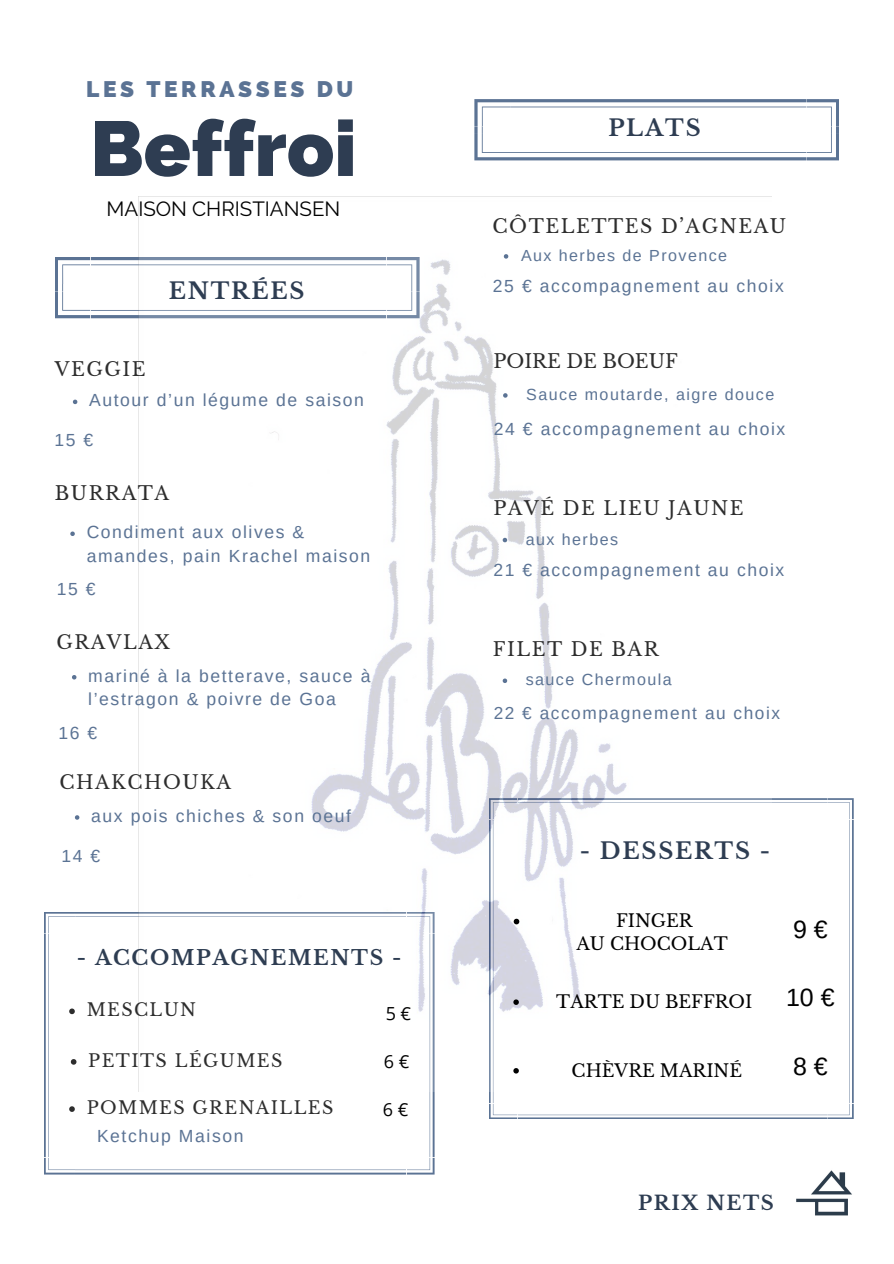
<style>
.page{position:relative;width:894px;height:1264px;background:#fff}
.page>*{position:absolute;margin:0;border:0;box-sizing:border-box;transform-origin:0 0}
.t1{font:800 77.4px "Raleway";color:#2e3d52}
.t2{font:24.9px "Arimo";color:#000}
.t3{font:800 22.65px "Raleway";letter-spacing:.16em;color:#5b7394}
.t4{font:700 22.65px "Libre Baskerville";letter-spacing:.08em;color:#2e3d52}
.t5{font:700 22.5px "Libre Baskerville";letter-spacing:.08em;color:#2e3d52}
.t6{font:20.4px "Raleway";color:#000}
.t7{font:700 20.4px "Libre Baskerville";letter-spacing:.08em;color:#2e3d52}
.t8{font:700 19.65px "Libre Baskerville";letter-spacing:.08em;color:#2e3d52}
.t9{font:18.9px "Libre Baskerville";letter-spacing:.08em;color:#2d2d2d}
.t10{font:18.9px "Libre Baskerville";color:#2d2d2d}
.t11{font:18px "Open Sans";color:#000}
.t12{font:17.55px/23.7px "Arimo";letter-spacing:.09em;color:#5b7394}
.t13{font:17.55px "Libre Baskerville";color:#000}
.t14{font:17.55px "Libre Baskerville";letter-spacing:.08em;color:#2d2d2d}
.t15{font:17.25px "Arimo";letter-spacing:.09em;color:#5b7394}
.t16{font:16.05px "Arimo";letter-spacing:.09em;color:#5b7394}
</style>
<div class="page">
<svg style="left:44px;top:911px;width:390px;height:263px"></svg>
<svg style="left:474px;top:99px;width:364px;height:61px"></svg>
<svg style="left:55px;top:257px;width:84px;height:61px"></svg>
<img style="left:796px;top:1170px;width:56px;height:46px">
<svg style="left:489px;top:798px;width:364px;height:321px"></svg>
<img style="left:139px;top:196px;width:632px;height:895px">
<svg style="left:502px;top:678px;width:5px;height:5px"></svg>
<svg style="left:503px;top:254px;width:5px;height:5px"></svg>
<svg style="left:70px;top:531px;width:5px;height:5px"></svg>
<svg style="left:72px;top:675px;width:4px;height:4px"></svg>
<svg style="left:69px;top:1008px;width:6px;height:6px"></svg>
<svg style="left:69px;top:1106px;width:6px;height:5px"></svg>
<svg style="left:513px;top:918px;width:6px;height:6px"></svg>
<svg style="left:513px;top:999px;width:5px;height:5px"></svg>
<svg style="left:502px;top:538px;width:5px;height:4px"></svg>
<svg style="left:503px;top:393px;width:4px;height:4px"></svg>
<svg style="left:513px;top:1068px;width:5px;height:5px"></svg>
<svg style="left:73px;top:399px;width:4px;height:5px"></svg>
<svg style="left:75px;top:815px;width:4px;height:4px"></svg>
<svg style="left:71px;top:1059px;width:5px;height:5px"></svg>
<h1 class="t3" style="left:86px;top:76px;width:268px">LES TERRASSES DU</h1>
<p class="t1" style="left:90px;top:103px;width:268px">Beffroi</p>
<h5 class="t6" style="left:106px;top:196px;width:235px">MAISON CHRISTIANSEN</h5>
<p class="t5" style="left:169px;top:277px;width:137px">ENTRÉES</p>
<p class="t9" style="left:55px;top:357px;width:92px">VEGGIE</p>
<p class="t12" style="left:89px;top:388px;width:276px">Autour d’un légume de saison</p>
<p class="t12" style="left:54px;top:428px;width:40px">15 €</p>
<h2 class="t9" style="left:55px;top:482px;width:116px">BURRATA</h2>
<p class="t12" style="left:87px;top:520px;width:285px">Condiment aux olives &amp; amandes, pain Krachel maison</p>
<h5 class="t12" style="left:57px;top:577px;width:40px">15 €</h5>
<h5 class="t9" style="left:56px;top:631px;width:115px">GRAVLAX</h5>
<p class="t12" style="left:88px;top:663px;width:283px">mariné à la betterave, sauce à l’estragon &amp; poivre de Goa</p>
<p class="t12" style="left:58px;top:720px;width:40px">16 €</p>
<p class="t9" style="left:59px;top:771px;width:173px">CHAKCHOUKA</p>
<p class="t12" style="left:91px;top:804px;width:261px">aux pois chiches &amp; son oeuf</p>
<p class="t12" style="left:61px;top:844px;width:40px">14 €</p>
<p class="t7" style="left:77px;top:944px;width:326px">- ACCOMPAGNEMENTS -</p>
<h5 class="t14" style="left:87px;top:999px;width:111px">MESCLUN</h5>
<p class="t14" style="left:88px;top:1049px;width:195px">PETITS LÉGUMES</p>
<h5 class="t14" style="left:87px;top:1097px;width:248px">POMMES GRENAILLES</h5>
<p class="t12" style="left:97px;top:1124px;width:148px">Ketchup Maison</p>
<p class="t11" style="left:385px;top:1000px;width:27px">5 €</p>
<h4 class="t11" style="left:384px;top:1048px;width:27px">6 €</h4>
<p class="t11" style="left:382px;top:1096px;width:27px">6 €</p>
<p class="t5" style="left:608px;top:115px;width:94px">PLATS</p>
<p class="t9" style="left:492px;top:215px;width:295px">CÔTELETTES D’AGNEAU</p>
<h5 class="t16" style="left:521px;top:246px;width:207px">Aux herbes de Provence</h5>
<h5 class="t12" style="left:493px;top:274px;width:292px">25 € accompagnement au choix</h5>
<p class="t10" style="left:493px;top:349px;width:186px">POIRE DE BOEUF</p>
<p class="t16" style="left:526px;top:385px;width:249px">Sauce moutarde, aigre douce</p>
<p class="t12" style="left:493px;top:416px;width:293px">24 € accompagnement au choix</p>
<h3 class="t9" style="left:493px;top:496px;width:252px">PAVÉ DE LIEU JAUNE</h3>
<p class="t16" style="left:525px;top:530px;width:94px">aux herbes</p>
<h6 class="t12" style="left:493px;top:558px;width:292px">21 € accompagnement au choix</h6>
<h2 class="t9" style="left:493px;top:637px;width:167px">FILET DE BAR</h2>
<p class="t16" style="left:525px;top:670px;width:147px">sauce Chermoula</p>
<p class="t15" style="left:493px;top:703px;width:288px">22 € accompagnement au choix</p>
<p class="t4" style="left:579px;top:837px;width:192px">- DESSERTS -</p>
<p class="t13" style="left:616px;top:909px;width:78px">FINGER</p>
<h5 class="t13" style="left:576px;top:933px;width:153px">AU CHOCOLAT</h5>
<h5 class="t13" style="left:556px;top:991px;width:198px">TARTE DU BEFFROI</h5>
<p class="t13" style="left:571px;top:1059px;width:172px">CHÈVRE MARINÉ</p>
<h2 class="t2" style="left:792px;top:915px;width:36px">9 €</h2>
<h3 class="t2" style="left:785px;top:983px;width:50px">10 €</h3>
<h3 class="t2" style="left:792px;top:1052px;width:36px">8 €</h3>
<p class="t8" style="left:638px;top:1190px;width:137px">PRIX NETS</p>
</div>
